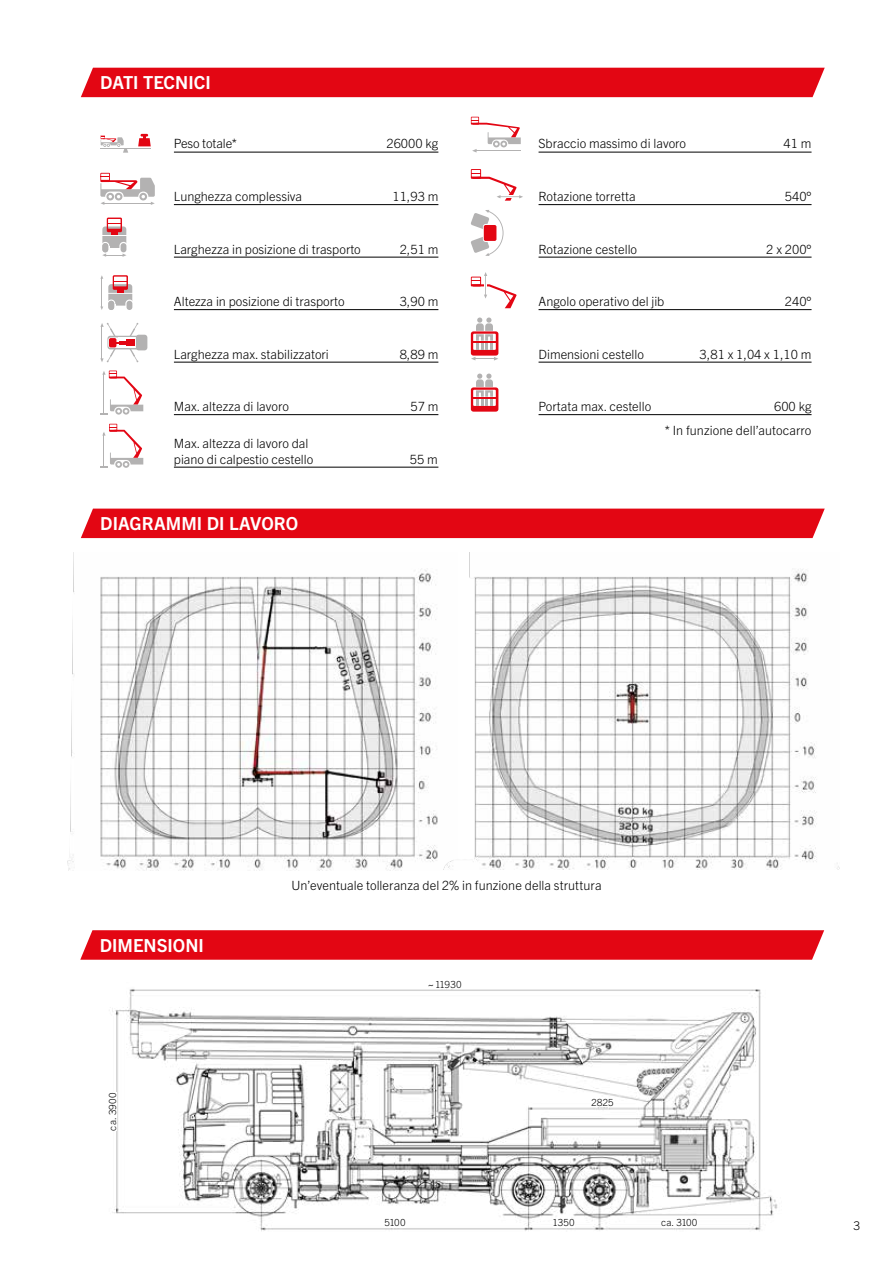
<style>
.page{position:relative;width:893px;height:1263px;background:#fff}
.page>*{position:absolute;margin:0;border:0;box-sizing:border-box;transform-origin:0 0}
.t1{font:700 18px "Trade Gothic Next LT Pro";color:#fff}
.t2{font:300 12.75px/15.3px "Trade Gothic Next LT Pro";color:#000}
.t3{font:300 12px "Trade Gothic Next LT Pro";color:#000}
.t4{font:300 9.75px "Trade Gothic Next LT Pro";letter-spacing:.02em;color:#000}
</style>
<div class="page">
<img style="left:68px;top:553px;width:376px;height:318px">
<img style="left:438px;top:553px;width:402px;height:316px">
<img style="left:112px;top:989px;width:666px;height:242px">
<div style="left:385px;top:1218px;width:21px;height:9px;background:#fff"></div>
<div style="left:553px;top:1218px;width:22px;height:9px;background:#fff"></div>
<div style="left:591px;top:1099px;width:24px;height:8px;background:#fff"></div>
<div style="left:108px;top:1092px;width:9px;height:38px;background:#fff"></div>
<div style="left:661px;top:1218px;width:37px;height:9px;background:#fff"></div>
<hr style="left:174px;top:152px;width:264px;height:1px;background:#000">
<hr style="left:174px;top:204px;width:264px;height:1px;background:#000">
<hr style="left:174px;top:257px;width:264px;height:1px;background:#000">
<hr style="left:174px;top:309px;width:264px;height:1px;background:#000">
<hr style="left:174px;top:362px;width:264px;height:1px;background:#000">
<hr style="left:174px;top:414px;width:264px;height:1px;background:#000">
<hr style="left:174px;top:467px;width:264px;height:1px;background:#000">
<hr style="left:539px;top:152px;width:272px;height:1px;background:#000">
<hr style="left:539px;top:204px;width:272px;height:1px;background:#000">
<hr style="left:539px;top:257px;width:272px;height:1px;background:#000">
<hr style="left:539px;top:309px;width:272px;height:1px;background:#000">
<hr style="left:539px;top:362px;width:272px;height:1px;background:#000">
<hr style="left:539px;top:414px;width:272px;height:1px;background:#000">
<svg style="left:100px;top:370px;width:43px;height:45px"></svg>
<div style="left:136px;top:335px;width:11px;height:15px;background:#b3b2b2;border-radius:3px"></div>
<svg style="left:100px;top:323px;width:38px;height:39px"></svg>
<div style="left:102px;top:226px;width:24px;height:22px;background:#b3b2b2;border-radius:3px"></div>
<svg style="left:107px;top:218px;width:15px;height:17px"></svg>
<hr style="left:100px;top:235px;width:30px;height:1px;background:#fff">
<svg style="left:102px;top:242px;width:25px;height:15px"></svg>
<div style="left:121px;top:243px;width:5px;height:9px;background:#b3b2b2;border-radius:3px"></div>
<div style="left:102px;top:243px;width:6px;height:9px;background:#b3b2b2;border-radius:3px"></div>
<hr style="left:100px;top:148px;width:51px;height:1px;background:#b3b2b2">
<svg style="left:138px;top:134px;width:13px;height:12px"></svg>
<svg style="left:101px;top:135px;width:27px;height:18px"></svg>
<svg style="left:100px;top:173px;width:55px;height:32px"></svg>
<svg style="left:100px;top:424px;width:43px;height:44px"></svg>
<svg style="left:471px;top:117px;width:50px;height:36px"></svg>
<svg style="left:471px;top:210px;width:32px;height:46px"></svg>
<svg style="left:471px;top:374px;width:27px;height:38px"></svg>
<svg style="left:471px;top:169px;width:52px;height:32px"></svg>
<svg style="left:471px;top:272px;width:45px;height:36px"></svg>
<svg style="left:471px;top:317px;width:27px;height:44px"></svg>
<svg style="left:100px;top:275px;width:33px;height:35px"></svg>
<div style="left:81px;top:68px;width:744px;height:29px;background:#e30613"></div>
<div style="left:81px;top:509px;width:744px;height:29px;background:#e30613"></div>
<svg style="left:80px;top:930px;width:744px;height:30px;background:#e30e1a"></svg>
<h1 class="t1" style="left:100px;top:70px;width:112px">DATI TECNICI</h1>
<p class="t2" style="left:174px;top:135px;width:65px">Peso totale*</p>
<p class="t2" style="left:386px;top:135px;width:53px">26000 kg</p>
<p class="t2" style="left:174px;top:188px;width:130px">Lunghezza complessiva</p>
<p class="t2" style="left:392px;top:188px;width:47px">11,93 m</p>
<p class="t2" style="left:174px;top:240px;width:188px">Larghezza in posizione di trasporto</p>
<p class="t2" style="left:400px;top:240px;width:40px">2,51 m</p>
<p class="t2" style="left:174px;top:293px;width:172px">Altezza in posizione di trasporto</p>
<p class="t2" style="left:400px;top:293px;width:40px">3,90 m</p>
<p class="t2" style="left:174px;top:345px;width:156px">Larghezza max. stabilizzatori</p>
<p class="t2" style="left:400px;top:345px;width:40px">8,89 m</p>
<p class="t2" style="left:174px;top:398px;width:117px">Max. altezza di lavoro</p>
<p class="t2" style="left:410px;top:398px;width:29px">57 m</p>
<p class="t2" style="left:174px;top:435px;width:141px">Max. altezza di lavoro dal piano di calpestio cestello</p>
<p class="t2" style="left:410px;top:450px;width:29px">55 m</p>
<h1 class="t1" style="left:100px;top:511px;width:199px">DIAGRAMMI DI LAVORO</h1>
<p class="t2" style="left:539px;top:135px;width:149px">Sbraccio massimo di lavoro</p>
<p class="t2" style="left:784px;top:135px;width:29px">41 m</p>
<p class="t2" style="left:539px;top:188px;width:99px">Rotazione torretta</p>
<p class="t2" style="left:785px;top:188px;width:28px">540°</p>
<p class="t2" style="left:539px;top:240px;width:100px">Rotazione cestello</p>
<p class="t2" style="left:766px;top:240px;width:47px">2 x 200°</p>
<p class="t2" style="left:539px;top:293px;width:127px">Angolo operativo del jib</p>
<p class="t2" style="left:785px;top:293px;width:28px">240°</p>
<p class="t2" style="left:539px;top:345px;width:107px">Dimensioni cestello</p>
<p class="t2" style="left:700px;top:345px;width:113px">3,81 x 1,04 x 1,10 m</p>
<p class="t2" style="left:539px;top:398px;width:114px">Portata max. cestello</p>
<p class="t2" style="left:774px;top:398px;width:39px">600 kg</p>
<p class="t2" style="left:665px;top:422px;width:148px">* In funzione dell’autocarro</p>
<h1 class="t1" style="left:100px;top:933px;width:106px">DIMENSIONI</h1>
<p class="t4" style="left:106px;top:1130px;width:40px;rotate:-90deg">ca. 3900</p>
<p class="t2" style="left:291px;top:876px;width:312px">Un’eventuale tolleranza del 2% in funzione della struttura</p>
<p class="t4" style="left:428px;top:978px;width:35px">~ 11930</p>
<p class="t4" style="left:591px;top:1096px;width:24px">2825</p>
<p class="t4" style="left:385px;top:1216px;width:23px">5100</p>
<p class="t4" style="left:553px;top:1216px;width:23px">1350</p>
<p class="t4" style="left:661px;top:1216px;width:38px">ca. 3100</p>
<p class="t3" style="left:854px;top:1217px;width:8px">3</p>
</div>
